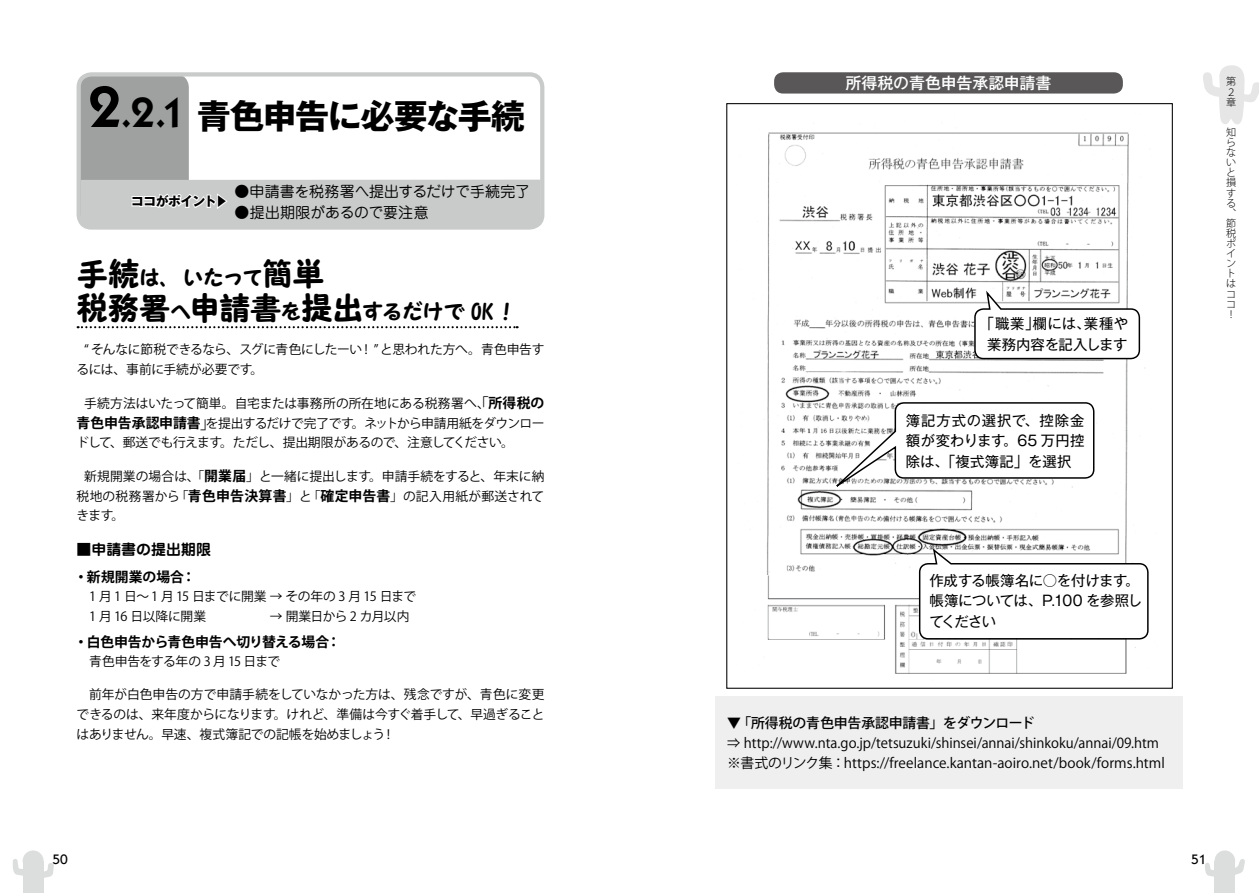
<style>
.page{position:relative;width:1259px;height:893px;background:#fff}
.page>*{position:absolute;margin:0;border:0;box-sizing:border-box;transform-origin:0 0}
.t1{font:700 34.05px "Gothic MB101 Pro";letter-spacing:-.04em;color:#000}
.t2{font:22.35px/34px "sbrpop";letter-spacing:-.09em;color:#000}
.t3{font:500 15.9px "Gothic MB101 Pro";letter-spacing:-.005em;color:#fff}
.t4{font:14.85px "Jun 201 Pro";letter-spacing:.005em;color:#000}
.t5{font:700 14.85px "Jun 501 Pro";letter-spacing:.005em;color:#000}
.t6{font:14.4px/20.2px "Gothic MB101 Pro";letter-spacing:.005em;color:#000;text-align:center}
.t7{font:14.4px/20.2px "Gothic MB101 Pro";letter-spacing:-.025em;color:#000}
.t8{font:13.8px/20.2px "Koz Go Std";color:#000;scale:.95 1}
.t9{font:700 13.8px "Koz Go Std";letter-spacing:-.01em;color:#000}
.t10{font:500 13.8px "Koz Go Std";letter-spacing:-.015em;color:#000}
.t11{font:500 13.8px "ITC Kabel Std";color:#000}
.t12{font:12.75px/20.2px "Koz Go Std";letter-spacing:-.025em;color:#000;text-align:justify}
.t13{font:700 12.75px "Gothic MB101 Pro";letter-spacing:-.04em;color:#000}
.t14{font:300 10.05px/10.1px "Koz Go Pro";color:#000}
.s1{font-family:"ITC Kabel Std";font-weight:600;font-size:58.5px}
.s2{font-family:"ITC Kabel Std";font-weight:600;font-size:42.45px}
.s3{font-size:31.95px}
.s4{font-size:14.85px}
.s5{font-weight:700;font-size:13.8px}
</style>
<div class="page">
<div style="left:23px;top:850px;width:21px;height:21px;background:#dcdddd;border-radius:50%"></div>
<div style="left:23px;top:861px;width:21px;height:32px;background:#dcdddd"></div>
<svg style="left:13px;top:859px;width:10px;height:17px"></svg>
<svg style="left:44px;top:863px;width:10px;height:15px"></svg>
<div style="left:1214px;top:850px;width:21px;height:21px;background:#dcdddd;border-radius:50%"></div>
<div style="left:1214px;top:861px;width:21px;height:32px;background:#dcdddd"></div>
<svg style="left:1205px;top:863px;width:9px;height:14px"></svg>
<svg style="left:1235px;top:859px;width:10px;height:16px"></svg>
<svg style="left:1203px;top:65px;width:56px;height:59px"></svg>
<img style="left:767px;top:132px;width:378px;height:516px">
<img style="left:767px;top:576px;width:363px;height:98px">
<div style="left:714px;top:696px;width:468px;height:93px;background:#efefef"></div>
<div style="left:774px;top:72px;width:349px;height:22px;background:#595757;border-radius:9px"></div>
<svg style="left:78px;top:326px;width:439px;height:2px"></svg>
<div style="left:79px;top:74px;width:110px;height:153px;background:#9fa0a0;border-radius:13px"></div>
<div style="left:82px;top:180px;width:457px;height:45px;background:#c9caca"></div>
<div style="left:77px;top:72px;width:467px;height:158px;border:4px solid #c9caca;border-radius:13px"></div>
<svg style="left:973px;top:288px;width:167px;height:72px"></svg>
<svg style="left:822px;top:401px;width:273px;height:96px"></svg>
<svg style="left:918px;top:547px;width:231px;height:93px"></svg>
<h1 class="t1" style="left:88px;top:87px;width:438px"><span class="s1">2</span><span class="s2">.2.1</span> 青色申告に必要な手続</h1>
<p class="t13" style="left:131px;top:191px;width:98px">ココがポイント▶</p>
<p class="t4" style="left:235px;top:180px;width:297px">●申請書を税務署へ提出するだけで手続完了</p>
<p class="t4" style="left:235px;top:201px;width:195px">●提出期限があるので要注意</p>
<h2 class="t2" style="left:77px;top:260px;width:443px"><span class="s3">手続</span>は、いたって<span class="s3">簡単<br>税務署</span>へ<span class="s3">申請書</span>を<span class="s3">提出</span>するだけで OK！</h2>
<p class="t12" style="left:77px;top:339px;width:469px;text-indent:7px">“ そんなに節税できるなら、スグに青色にしたーい！”と思われた方へ。青色申告するには、事前に手続が必要です。</p>
<p class="t12" style="left:77px;top:394px;width:469px;line-height:19.6px;text-indent:7px">手続方法はいたって簡単。自宅または事務所の所在地にある税務署へ、<span class="s4">「</span><span class="s5">所得税の青色申告承認申請書</span><span class="s4">」</span>を提出するだけで完了です。ネットから申請用紙をダウンロードして、郵送でも行えます。ただし、提出期限があるので、注意してください。</p>
<p class="t12" style="left:77px;top:466px;width:469px;text-indent:7px">新規開業の場合は、「<span class="s5">開業届</span>」と一緒に提出します。申請手続をすると、年末に納税地の税務署から「<span class="s5">青色申告決算書</span>」と「<span class="s5">確定申告書</span>」の記入用紙が郵送されてきます。</p>
<p class="t5" style="left:77px;top:538px;width:136px">■申請書の提出期限</p>
<p class="t9" style="left:74px;top:568px;width:123px">・新規開業の場合：</p>
<p class="t12" style="left:77px;top:587px;width:341px">　1 月 1 日～ 1 月 15 日までに開業 → その年の 3 月 15 日まで　1 月 16 日以降に開業　　　　　→ 開業日から 2 カ月以内</p>
<p class="t9" style="left:74px;top:633px;width:268px">・白色申告から青色申告へ切り替える場合：</p>
<p class="t12" style="left:77px;top:652px;width:205px">　青色申告をする年の 3 月 15 日まで</p>
<p class="t12" style="left:77px;top:685px;width:469px;text-indent:13px">前年が白色申告の方で申請手続をしていなかった方は、残念ですが、青色に変更できるのは、来年度からになります。けれど、準備は今すぐ着手して、早過ぎることはありません。早速、複式簿記での記帳を始めましょう！</p>
<p class="t3" style="left:845px;top:70px;width:207px">所得税の青色申告承認申請書</p>
<p class="t6" style="left:980px;top:312px;width:150px">「職業」欄には、業種や業務内容を記入します</p>
<p class="t6" style="left:906px;top:409px;width:180px;text-align:justify">簿記方式の選択で、控除金額が変わります。65 万円控除は、「複式簿記」を選択</p>
<p class="t7" style="left:929px;top:569px;width:214px">作成する帳簿名に○を付けます。帳簿については、P.100 を参照してください</p>
<p class="t10" style="left:727px;top:714px;width:309px">▼「所得税の青色申告承認申請書」をダウンロード</p>
<p class="t8" style="left:727px;top:733px;width:462px">⇒ http://www.nta.go.jp/tetsuzuki/shinsei/annai/shinkoku/annai/09.htm ※書式のリンク集：https://freelance.kantan-aoiro.net/book/forms.html</p>
<p class="t14" style="left:1226px;top:77px;width:11px">第<br>２章</p>
<p class="t14" style="left:1226px;top:127px;width:11px">知らないと損する、節税ポイントはココ！</p>
<p class="t11" style="left:52px;top:851px;width:17px">50</p>
<p class="t11" style="left:1191px;top:851px;width:17px">51</p>
</div>
